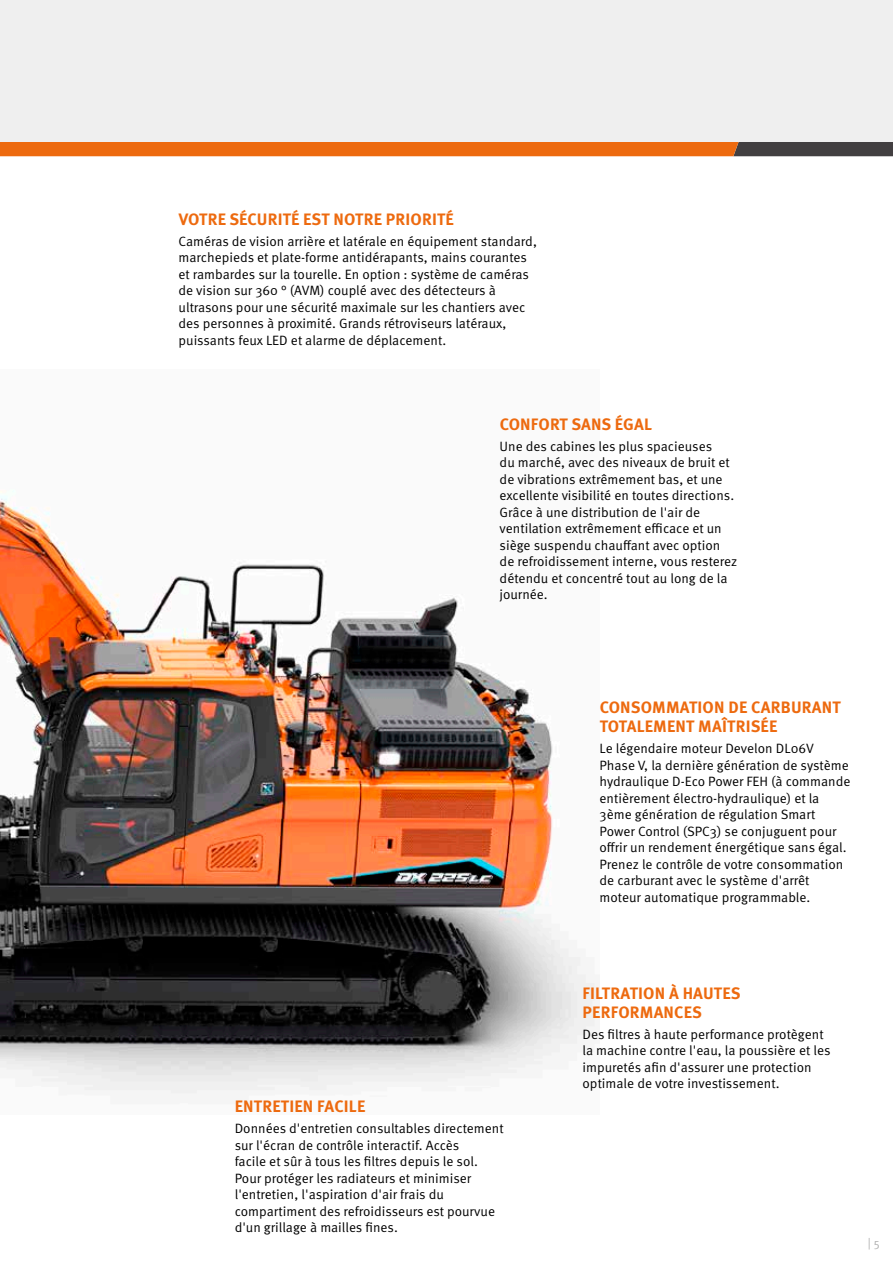
<style>
.page{position:relative;width:893px;height:1263px;background:#fff}
.page>*{position:absolute;margin:0;border:0;box-sizing:border-box;transform-origin:0 0}
.t1{font:700 16.5px/19.5px "Meta Pro";letter-spacing:.01em;color:#ed6a0f}
.t2{font:13.5px/16.5px "Meta Pro Norm";color:#000}
.t3{font:12px "Meta Pro Norm";color:#b2b2b2}
</style>
<div class="page">
<svg style="left:0;top:141px;width:893px;height:15px;background:#d16b26"></svg>
<div style="left:0;top:0;width:893px;height:141px;background:#efefef"></div>
<img style="left:0;top:490px;width:595px;height:604px">
<p class="t1" style="left:179px;top:209px;width:277px">VOTRE SÉCURITÉ EST NOTRE PRIORITÉ</p>
<p class="t2" style="left:179px;top:232px;width:360px">Caméras de vision arrière et latérale en équipement standard, marchepieds et plate-forme antidérapants, mains courantes et rambardes sur la tourelle. En option : système de caméras de vision sur 360 ° (AVM) couplé avec des détecteurs à ultrasons pour une sécurité maximale sur les chantiers avec des personnes à proximité. Grands rétroviseurs latéraux, puissants feux LED et alarme de déplacement.</p>
<p class="t1" style="left:500px;top:414px;width:154px">CONFORT SANS ÉGAL</p>
<p class="t2" style="left:500px;top:437px;width:239px">Une des cabines les plus spacieuses<br>du marché, avec des niveaux de bruit et de vibrations extrêmement bas, et une excellente visibilité en toutes directions.<br>Grâce à une distribution de l'air de ventilation extrêmement efficace et un siège suspendu chauffant avec option de refroidissement interne, vous resterez détendu et concentré tout au long de la journée.</p>
<p class="t1" style="left:235px;top:1096px;width:132px">ENTRETIEN FACILE</p>
<p class="t2" style="left:235px;top:1119px;width:271px">Données d'entretien consultables directement sur l'écran de contrôle interactif. Accès<br>facile et sûr à tous les filtres depuis le sol.<br>Pour protéger les radiateurs et minimiser l'entretien, l'aspiration d'air frais du compartiment des refroidisseurs est pourvue d'un grillage à mailles fines.</p>
<p class="t1" style="left:600px;top:696px;width:242px">CONSOMMATION DE CARBURANT<br>TOTALEMENT MAÎTRISÉE</p>
<p class="t2" style="left:600px;top:739px;width:252px">Le légendaire moteur Develon DL06V Phase V, la dernière génération de système hydraulique D-Eco Power FEH (à commande entièrement électro-hydraulique) et la 3ème génération de régulation Smart Power Control (SPC3) se conjuguent pour offrir un rendement énergétique sans égal.<br>Prenez le contrôle de votre consommation de carburant avec le système d'arrêt moteur automatique programmable.</p>
<p class="t1" style="left:583px;top:982px;width:159px">FILTRATION À HAUTES<br>PERFORMANCES</p>
<p class="t2" style="left:583px;top:1025px;width:249px">Des filtres à haute performance protègent la machine contre l'eau, la poussière et les impuretés afin d'assurer une protection optimale de votre investissement.</p>
<p class="t3" style="left:868px;top:1233px;width:13px">| 5</p>
</div>
